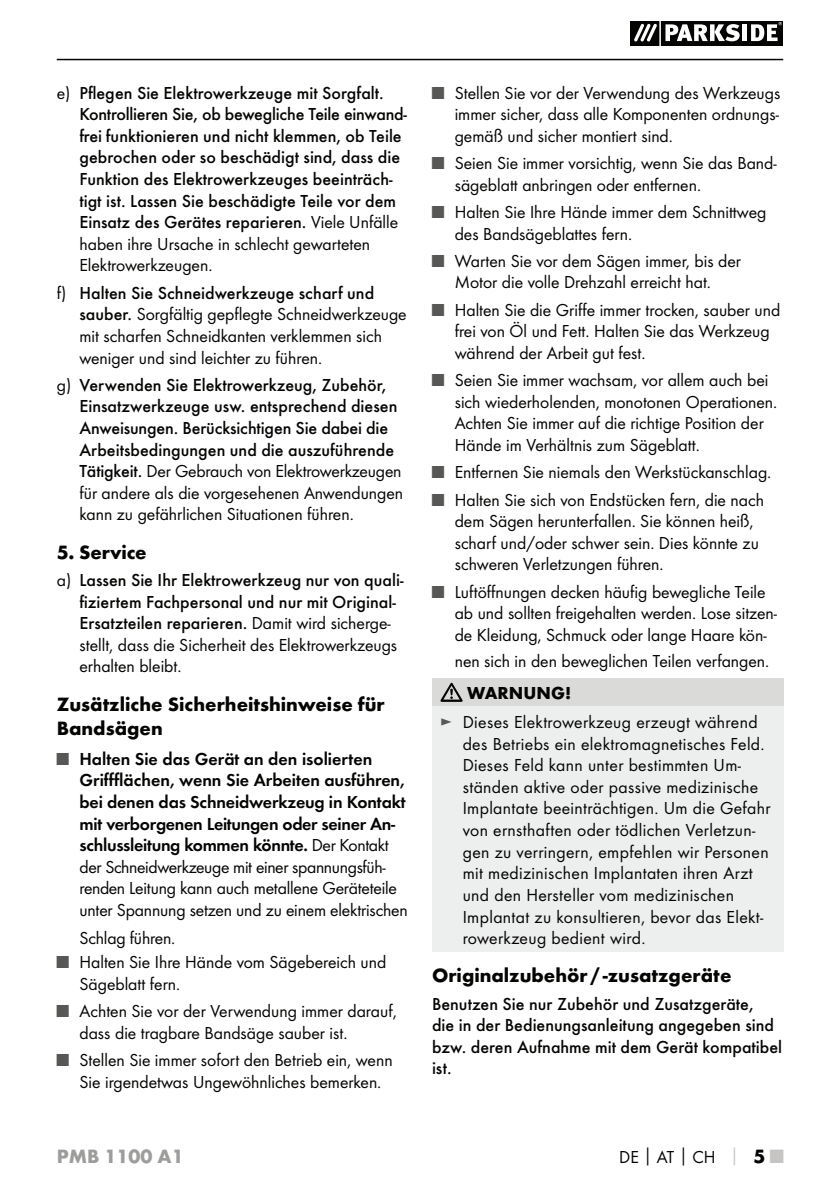
<style>
.page{position:relative;width:840px;height:1191px;background:#fff}
.page>*{position:absolute;margin:0;border:0;box-sizing:border-box;transform-origin:0 0}
.t1{font:700 20px/24px "Futura";color:#040503}
.t2{font:700 20px "Futura";color:#9d9d9c}
.t3{font:18px/21.6px "Futura Boo";color:#040503}
.t4{font:500 18px/21.6px "Futura";color:#040503}
.t5{font:18px/21.6px "Futura Boo";letter-spacing:.02em;color:#040503}
.t6{font:18px/21.6px "Futura Dem";letter-spacing:-.01em;color:#040503}
.t7{font:700 18px "Futura";color:#040503}
.s1{font-family:"Futura Boo";font-weight:400}
.s2{font-family:"Futura";font-weight:500}
.s3{font-family:"Futura Boo";color:#575756}
.s4{font-family:"Futura Boo"}
.s5{color:#575756}
.s6{font-family:"Futura";font-weight:700}
.s7{font-family:"Futura";font-weight:700;color:#c6c5c4}
.s8{font-family:"Futura";font-weight:700;font-size:20px}
.s9{font-family:"Futura";font-weight:700;font-size:20px;color:#c6c5c4}
</style>
<div class="page">
<hr style="left:57px;top:59px;width:725px;height:1px;background:#040503">
<svg style="left:630px;top:21px;width:152px;height:24px"></svg>
<div style="left:432px;top:678px;width:350px;height:28px;background:#dadad9"></div>
<div style="left:432px;top:706px;width:350px;height:246px;background:#edeeee"></div>
<svg style="left:440px;top:683px;width:22px;height:19px"></svg>
<p class="t4" style="left:79px;top:83px;width:329px;text-indent:-23px"><span class="s1">e)</span> Pflegen Sie Elektrowerkzeuge mit Sorgfalt.<br>Kontrollieren Sie, ob bewegliche Teile einwand&shy;frei funktionieren und nicht klemmen, ob Teile gebrochen oder so beschädigt sind, dass die Funktion des Elektrowerkzeuges beeinträch&shy;tigt ist. Lassen Sie beschädigte Teile vor dem Einsatz des Gerätes reparieren. <span class="s1">Viele Unfälle</span></p>
<p class="t3" style="left:79px;top:234px;width:292px">haben ihre Ursache in schlecht gewarteten<br>Elektrowerkzeugen.</p>
<p class="t4" style="left:57px;top:283px;width:319px"><span class="s1">f)</span> Halten Sie Schneidwerkzeuge scharf und</p>
<p class="t3" style="left:79px;top:304px;width:328px"><span class="s2">sauber.</span> Sorgfältig gepflegte Schneidwerkzeuge mit scharfen Schneidkanten verklemmen sich weniger und sind leichter zu führen.</p>
<p class="t4" style="left:79px;top:375px;width:319px;text-indent:-23px"><span class="s1">g)</span> Verwenden Sie Elektrowerkzeug, Zubehör, Einsatzwerkzeuge usw. entsprechend diesen Anweisungen. Berücksichtigen Sie dabei die Arbeitsbedingungen und die auszuführende</p>
<p class="t3" style="left:79px;top:461px;width:325px;text-align:justify"><span class="s2">Tätigkeit.</span> Der Gebrauch von Elektrowerkzeugen für andere als die vorgesehenen Anwendungen kann zu gefährlichen Situationen führen.</p>
<p class="t1" style="left:57px;top:542px;width:91px">5. Service</p>
<p class="t4" style="left:79px;top:570px;width:325px;text-indent:-23px"><span class="s1">a)</span> Lassen Sie Ihr Elektrowerkzeug nur von quali&shy;fiziertem Fachpersonal und nur mit Original-<br>Ersatzteilen reparieren. <span class="s1">Damit wird sicherge-</span></p>
<p class="t3" style="left:79px;top:635px;width:319px">stellt, dass die Sicherheit des Elektrowerkzeugs erhalten bleibt.</p>
<p class="t1" style="left:57px;top:693px;width:329px">Zusätzliche Sicherheitshinweise für<br>Bandsägen</p>
<p class="t6" style="left:79px;top:749px;width:327px;text-indent:-23px"><span class="s3">■</span> Halten Sie das Gerät an den isolierten Griffflächen, wenn Sie Arbeiten ausführen, bei denen das Schneidwerkzeug in Kontakt mit verborgenen Leitungen oder seiner An&shy;schlussleitung kommen könnte. <span class="s4">Der Kontakt</span></p>
<p class="t3" style="left:79px;top:857px;width:330px">der Schneidwerkzeuge mit einer spannungsfüh&shy;renden Leitung kann auch metallene Geräteteile unter Spannung setzen und zu einem elektrischen</p>
<p class="t3" style="left:79px;top:928px;width:97px">Schlag führen.</p>
<p class="t3" style="left:79px;top:952px;width:308px;text-indent:-23px"><span class="s5">■</span> Halten Sie Ihre Hände vom Sägebereich und<br>Sägeblatt fern.</p>
<p class="t3" style="left:79px;top:1001px;width:318px;text-indent:-23px"><span class="s5">■</span> Achten Sie vor der Verwendung immer darauf, dass die tragbare Bandsäge sauber ist.</p>
<p class="t3" style="left:79px;top:1050px;width:314px;text-indent:-23px"><span class="s5">■</span> Stellen Sie immer sofort den Betrieb ein, wenn<br>Sie irgendetwas Ungewöhnliches bemerken.</p>
<p class="t3" style="left:454px;top:83px;width:327px;text-align:justify;text-indent:-23px"><span class="s5">■</span> Stellen Sie vor der Verwendung des Werkzeugs immer sicher, dass alle Komponenten ordnungs&shy;gemäß und sicher montiert sind.</p>
<p class="t3" style="left:454px;top:153px;width:323px;text-indent:-23px"><span class="s5">■</span> Seien Sie immer vorsichtig, wenn Sie das Band&shy;sägeblatt anbringen oder entfernen.</p>
<p class="t3" style="left:454px;top:202px;width:313px;text-indent:-23px"><span class="s5">■</span> Halten Sie Ihre Hände immer dem Schnittweg des Bandsägeblattes fern.</p>
<p class="t3" style="left:432px;top:251px;width:310px;text-align:center"><span class="s5">■</span> Warten Sie vor dem Sägen immer, bis der<br>Motor die volle Drehzahl erreicht hat.</p>
<p class="t3" style="left:454px;top:300px;width:327px;text-indent:-23px"><span class="s5">■</span> Halten Sie die Griffe immer trocken, sauber und frei von Öl und Fett. Halten Sie das Werkzeug während der Arbeit gut fest.</p>
<p class="t3" style="left:454px;top:370px;width:324px;text-indent:-23px"><span class="s5">■</span> Seien Sie immer wachsam, vor allem auch bei sich wiederholenden, monotonen Operationen.<br>Achten Sie immer auf die richtige Position der Hände im Verhältnis zum Sägeblatt.</p>
<p class="t3" style="left:432px;top:462px;width:341px"><span class="s5">■</span> Entfernen Sie niemals den Werkstückanschlag.</p>
<p class="t3" style="left:454px;top:490px;width:310px;text-indent:-23px"><span class="s5">■</span> Halten Sie sich von Endstücken fern, die nach dem Sägen herunterfallen. Sie können heiß, scharf und/oder schwer sein. Dies könnte zu schweren Verletzungen führen.</p>
<p class="t3" style="left:454px;top:582px;width:324px;text-indent:-23px"><span class="s5">■</span> Luftöffnungen decken häufig bewegliche Teile ab und sollten freigehalten werden. Lose sitzen&shy;de Kleidung, Schmuck oder lange Haare kön-</p>
<p class="t3" style="left:454px;top:651px;width:316px">nen sich in den beweglichen Teilen verfangen.</p>
<p class="t7" style="left:467px;top:686px;width:105px">WARNUNG!</p>
<p class="t5" style="left:462px;top:712px;width:309px;text-indent:-23px"><span class="s5">►</span> Dieses Elektrowerkzeug erzeugt während des Betriebs ein elektromagnetisches Feld.<br>Dieses Feld kann unter bestimmten Um&shy;ständen aktive oder passive medizinische Implantate beeinträchtigen. Um die Gefahr von ernsthaften oder tödlichen Verletzun&shy;gen zu verringern, empfehlen wir Personen mit medizinischen Implantaten ihren Arzt und den Hersteller vom medizinischen Implantat zu konsultieren, bevor das Elekt&shy;rowerkzeug bedient wird.</p>
<p class="t1" style="left:432px;top:965px;width:301px">Originalzubehör / -zusatzgeräte</p>
<p class="t4" style="left:432px;top:993px;width:351px">Benutzen Sie nur Zubehör und Zusatzgeräte,<br>die in der Bedienungsanleitung angegeben sind bzw. deren Aufnahme mit dem Gerät kompatibel ist.</p>
<p class="t2" style="left:57px;top:1148px;width:128px">PMB 1100 A1</p>
<p class="t3" style="left:618px;top:1146px;width:166px">DE<span class="s6">│</span>AT<span class="s6">│</span>CH <span class="s7">│</span> <span class="s8">5</span> <span class="s9">■</span></p>
</div>
